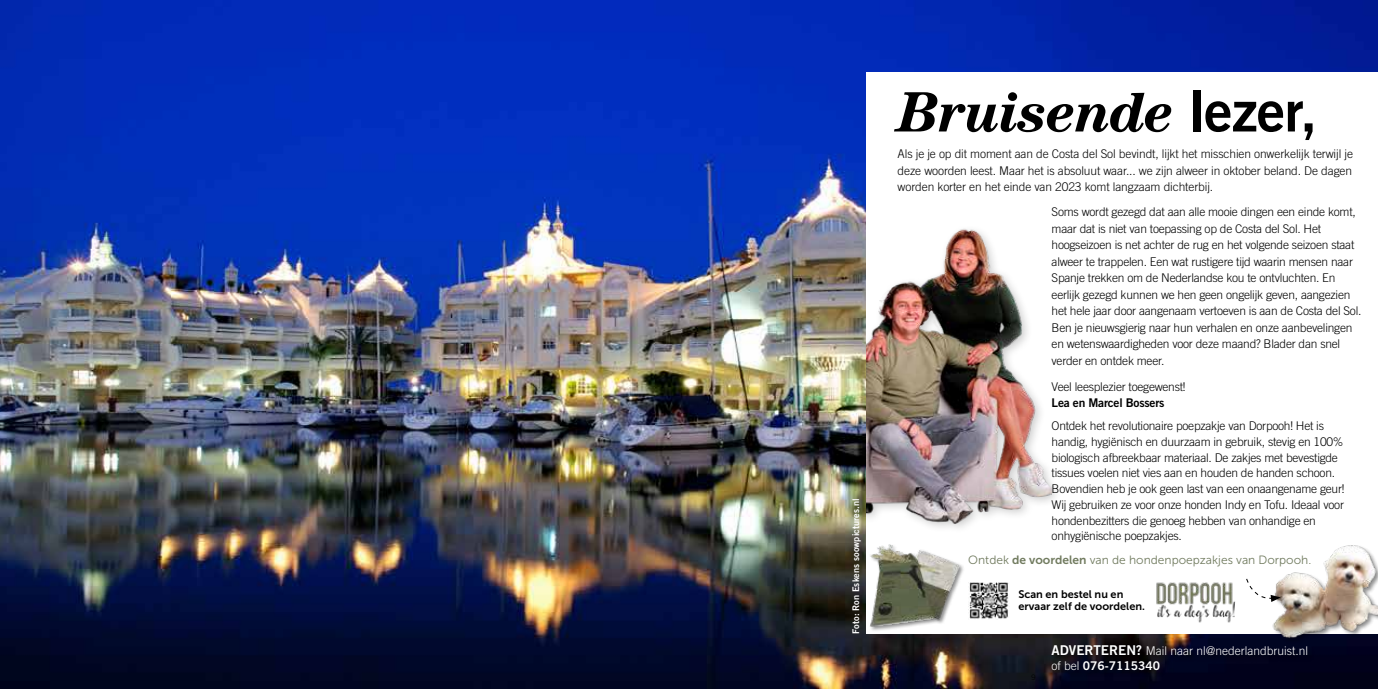
<style>
.page{position:relative;width:1378px;height:689px;background:#fff}
.page>*{position:absolute;margin:0;border:0;box-sizing:border-box;transform-origin:0 0}
.t1{font:italic 700 57px "Century Std";letter-spacing:-.02em;color:#000}
.t2{font:300 12px/16.5px "Trade Gothic LT Std";letter-spacing:-.02em;color:#000}
.t3{font:12px "Museo Sans 300";color:#717b5f}
.t4{font:300 12px "Trade Gothic LT Std";color:#fff}
.t5{font:12px "Trade Gothic LT Std Bd 2";letter-spacing:-.02em;color:#000}
.t6{font:12px "Trade Gothic LT Std Bd 2";color:#fff}
.t7{font:10.95px/12.1px "Museo Sans 700";color:#000}
.t8{font:9.15px "Trade Gothic LT Std Bd 2";letter-spacing:.01em;color:#fff}
.s1{font-family:"Trade Gothic LT Std Bd 2";font-weight:400;font-style:normal}
.s2{font-family:"Museo Sans 700"}
.s3{font-family:"Trade Gothic LT Std Bd 2";font-weight:400;font-size:13.5px}
.s4{font-family:"Trade Gothic LT Std";font-weight:300}
</style>
<div class="page">
<img style="left:0;top:0;width:1378px;height:689px">
<div style="left:866px;top:72px;width:512px;height:561px;background:#fff"></div>
<img style="left:870px;top:544px;width:94px;height:86px">
<img style="left:1250px;top:545px;width:128px;height:115px">
<svg style="left:968px;top:582px;width:40px;height:1px"></svg>
<img style="left:968px;top:583px;width:41px;height:36px">
<img style="left:1156px;top:582px;width:79px;height:41px">
<svg style="left:1246px;top:578px;width:34px;height:24px"></svg>
<img style="left:866px;top:228px;width:186px;height:298px">
<div style="left:1050px;top:643px;width:264px;height:34px;background:#000;opacity:.75"></div>
<p class="t8" style="left:850px;top:634px;width:137px;rotate:-90deg">Foto: Ron Eskens soowpictures.nl</p>
<h1 class="t1" style="left:897px;top:79px;width:421px">Bruisende <span class="s1">lezer,</span></h1>
<p class="t2" style="left:897px;top:145px;width:457px;text-align:justify">Als je je op dit moment aan de Costa del Sol bevindt, lijkt het misschien onwerkelijk terwijl je deze woorden leest. Maar het is absoluut waar... we zijn alweer in oktober beland. De dagen worden korter en het einde van 2023 komt langzaam dichterbij.</p>
<p class="t2" style="left:1051px;top:204px;width:311px">Soms wordt gezegd dat aan alle mooie dingen een einde komt, maar dat is niet van toepassing op de Costa del Sol. Het hoogseizoen is net achter de rug en het volgende seizoen staat alweer te trappelen. Een wat rustigere tijd waarin mensen naar Spanje trekken om de Nederlandse kou te ontvluchten. En eerlijk gezegd kunnen we hen geen ongelijk geven, aangezien het hele jaar door aangenaam vertoeven is aan de Costa del Sol.<br>Ben je nieuwsgierig naar hun verhalen en onze aanbevelingen en wetenswaardigheden voor deze maand? Blader dan snel verder en ontdek meer.</p>
<p class="t2" style="left:1051px;top:378px;width:135px">Veel leesplezier toegewenst!</p>
<p class="t5" style="left:1051px;top:395px;width:114px">Lea en Marcel Bossers</p>
<p class="t2" style="left:1051px;top:418px;width:294px;line-height:15.8px">Ontdek het revolutionaire poepzakje van Dorpooh! Het is handig, hygiënisch en duurzaam in gebruik, stevig en 100% biologisch afbreekbaar materiaal. De zakjes met bevestigde tissues voelen niet vies aan en houden de handen schoon.<br>Bovendien heb je ook geen last van een onaangename geur!<br>Wij gebruiken ze voor onze honden Indy en Tofu. Ideaal voor hondenbezitters die genoeg hebben van onhandige en onhygiënische poepzakjes.</p>
<p class="t3" style="left:968px;top:553px;width:344px">Ontdek <span class="s2">de voordelen</span> van de hondenpoepzakjes van Dorpooh.</p>
<p class="t7" style="left:1018px;top:588px;width:128px">Scan en bestel nu en ervaar zelf de voordelen.</p>
<p class="t4" style="left:1051px;top:644px;width:258px"><span class="s3">ADVERTEREN?</span> Mail naar nl@nederlandbruist.nl</p>
<p class="t6" style="left:1051px;top:658px;width:110px"><span class="s4">of bel</span> 076-7115340</p>
</div>
